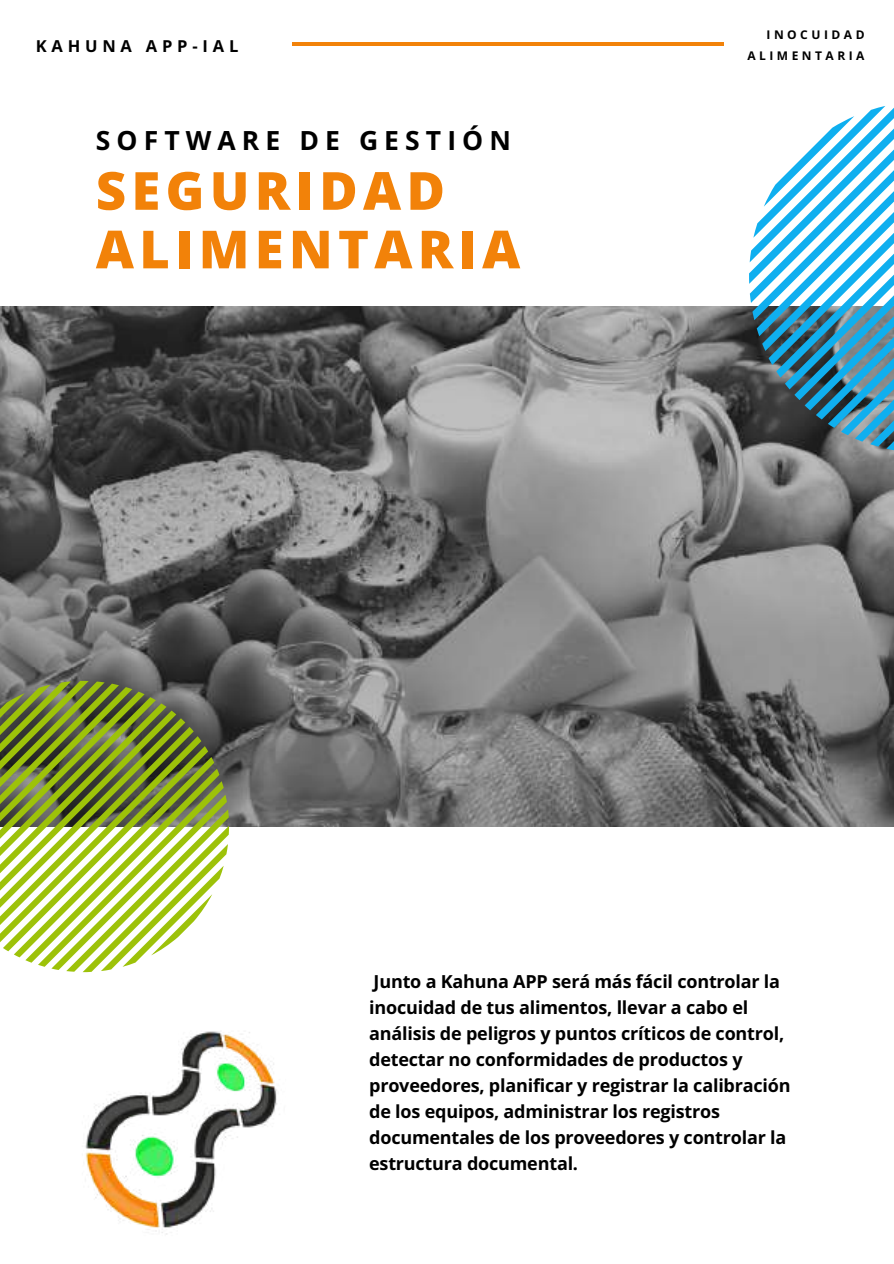
<style>
.page{position:relative;width:894px;height:1264px;background:#fff}
.page>*{position:absolute;margin:0;border:0;box-sizing:border-box;transform-origin:0 0}
.t1{font:800 52.5px/58.5px "Open Sans Hebrew";letter-spacing:.1em;color:#f28209}
.t2{font:700 26.55px "Open Sans Hebrew";letter-spacing:.23em;color:#000}
.t3{font:700 18px/26px "Open Sans Hebrew";letter-spacing:-.01em;color:#000}
.t4{font:700 16.5px "Open Sans Hebrew";letter-spacing:.29em;color:#000}
.t5{font:700 12px/21px "Open Sans Hebrew";letter-spacing:.29em;color:#000;text-align:right}
</style>
<div class="page">
<img style="left:0;top:307px;width:893px;height:519px">
<svg style="left:0;top:681px;width:229px;height:291px"></svg>
<svg style="left:748px;top:106px;width:145px;height:347px"></svg>
<hr style="left:292px;top:42px;width:431px;height:3px;background:#f28209">
<img style="left:85px;top:1031px;width:192px;height:204px">
<p class="t4" style="left:36px;top:34px;width:204px">KAHUNA APP-IAL</p>
<p class="t5" style="left:747px;top:24px;width:119px">INOCUIDAD<br>ALIMENTARIA</p>
<h2 class="t2" style="left:96px;top:121px;width:416px">SOFTWARE DE GESTIÓN</h2>
<h1 class="t1" style="left:96px;top:160px;width:426px">SEGURIDAD<br>ALIMENTARIA</h1>
<p class="t3" style="left:369px;top:968px;width:423px">Junto a Kahuna APP será más fácil controlar la inocuidad de tus alimentos, llevar a cabo el análisis de peligros y puntos críticos de control, detectar no conformidades de productos y proveedores, planificar y registrar la calibración de los equipos, administrar los registros documentales de los proveedores y controlar la estructura documental.</p>
</div>
